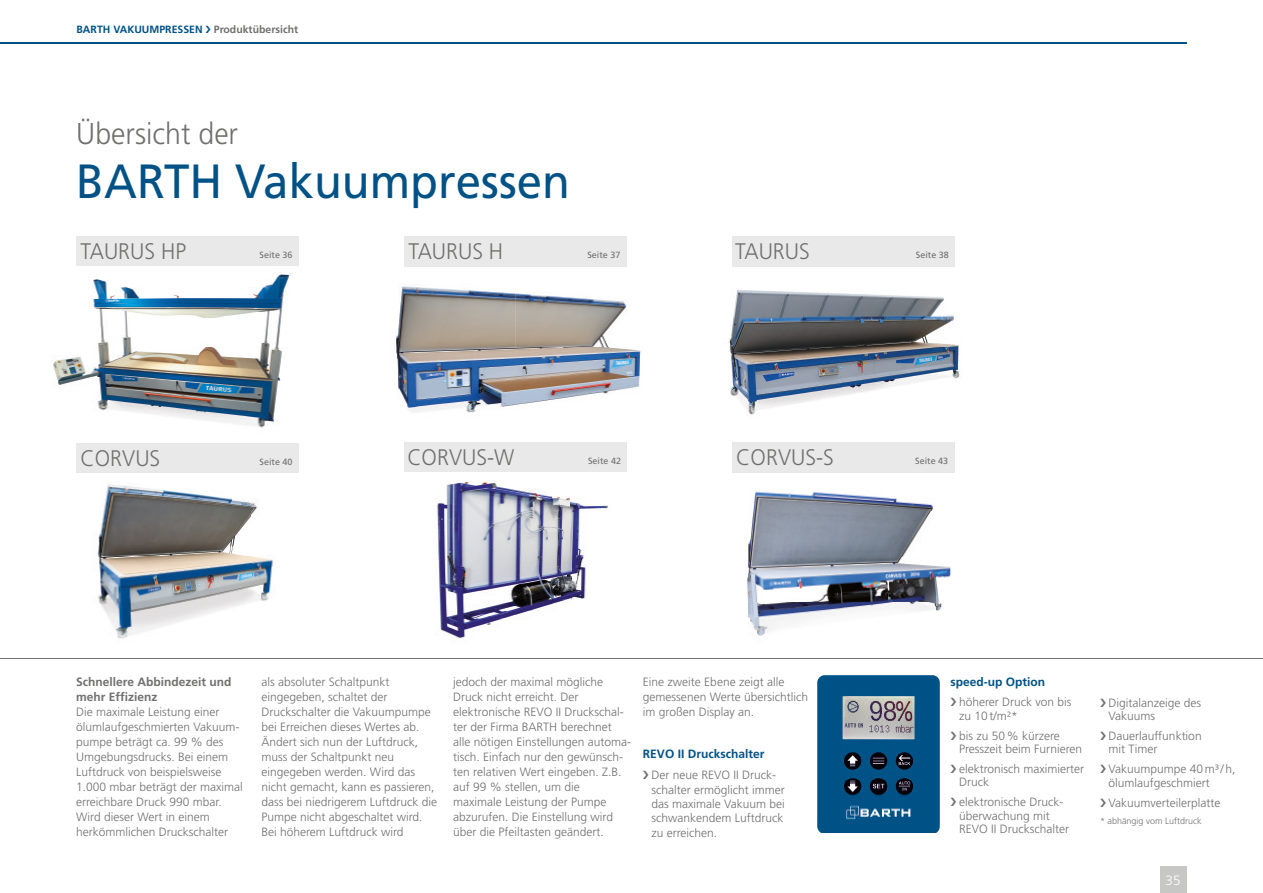
<style>
.page{position:relative;width:1263px;height:893px;background:#fff}
.page>*{position:absolute;margin:0;border:0;box-sizing:border-box;transform-origin:0 0}
.t1{font:48px "Frutiger";color:#005286;scale:.95 1}
.t2{font:300 30px "Frutiger";color:#70706f;scale:.95 1}
.t3{font:300 22.5px "Frutiger";color:#70706f;scale:.95 1}
.t4{font:300 13.5px "Frutiger";color:#fff}
.t5{font:300 12px/15px "Frutiger";color:#70706f}
.t6{font:700 12px/15px "Frutiger CE";color:#70706f}
.t7{font:700 12px "Frutiger";color:#005286}
.t8{font:700 10.5px "Frutiger";color:#005286}
.t9{font:9px "Frutiger";color:#70706f}
.t10{font:300 9px "Frutiger";color:#70706f}
.s1{color:#70706f}
</style>
<div class="page">
<hr style="left:0;top:42px;width:1186px;height:1px;background:#005286">
<div style="left:404px;top:236px;width:222px;height:30px;background:#e9e9e9"></div>
<div style="left:732px;top:236px;width:222px;height:30px;background:#e9e9e9"></div>
<div style="left:732px;top:442px;width:222px;height:30px;background:#e9e9e9"></div>
<img style="left:53px;top:255px;width:246px;height:173px">
<img style="left:97px;top:484px;width:176px;height:155px">
<img style="left:394px;top:260px;width:247px;height:153px">
<img style="left:404px;top:260px;width:222px;height:6px">
<img style="left:437px;top:482px;width:171px;height:156px">
<img style="left:729px;top:266px;width:232px;height:149px">
<img style="left:732px;top:472px;width:17px;height:146px">
<img style="left:749px;top:472px;width:187px;height:40px">
<img style="left:936px;top:466px;width:19px;height:7px">
<img style="left:749px;top:512px;width:202px;height:124px">
<img style="left:936px;top:466px;width:18px;height:6px">
<img style="left:817px;top:675px;width:122px;height:158px">
<hr style="left:0;top:658px;width:1263px;height:1px;background:#70706f">
<div style="left:76px;top:236px;width:222px;height:30px;background:#e9e9e9"></div>
<div style="left:76px;top:443px;width:222px;height:30px;background:#e9e9e9"></div>
<div style="left:404px;top:442px;width:222px;height:30px;background:#e9e9e9"></div>
<div style="left:1160px;top:866px;width:26px;height:27px;background:#c7c7c6"></div>
<p class="t8" style="left:77px;top:23px;width:223px">BARTH VAKUUMPRESSEN <span class="s1">Produktübersicht</span></p>
<h2 class="t2" style="left:76px;top:116px;width:172px">Übersicht der</h2>
<h1 class="t1" style="left:76px;top:153px;width:521px">BARTH Vakuumpressen</h1>
<h3 class="t3" style="left:408px;top:238px;width:101px">TAURUS H</h3>
<p class="t9" style="left:587px;top:250px;width:35px">Seite 37</p>
<h3 class="t3" style="left:735px;top:238px;width:80px">TAURUS</h3>
<p class="t9" style="left:916px;top:250px;width:35px">Seite 38</p>
<h3 class="t3" style="left:81px;top:238px;width:113px">TAURUS HP</h3>
<p class="t9" style="left:260px;top:250px;width:35px">Seite 36</p>
<h3 class="t3" style="left:81px;top:445px;width:85px">CORVUS</h3>
<p class="t9" style="left:260px;top:457px;width:35px">Seite 40</p>
<h3 class="t3" style="left:407px;top:444px;width:114px">CORVUS-W</h3>
<p class="t9" style="left:588px;top:456px;width:35px">Seite 42</p>
<h3 class="t3" style="left:736px;top:444px;width:104px">CORVUS-S</h3>
<p class="t9" style="left:915px;top:456px;width:35px">Seite 43</p>
<p class="t6" style="left:76px;top:674px;width:157px">Schnellere Abbindezeit und mehr Effizienz</p>
<p class="t5" style="left:76px;top:704px;width:168px">Die maximale Leistung einer ölumlaufgeschmierten Vakuum&shy;pumpe beträgt ca. 99 % des<br>Umgebungsdrucks. Bei einem<br>Luftdruck von beispielsweise<br>1.000 mbar beträgt der maximal erreichbare Druck 990 mbar.<br>Wird dieser Wert in einem herkömmlichen Druckschalter</p>
<p class="t5" style="left:261px;top:675px;width:177px">als absoluter Schaltpunkt eingegeben, schaltet der<br>Druckschalter die Vakuumpumpe bei Erreichen dieses Wertes ab.<br>Ändert sich nun der Luftdruck, muss der Schaltpunkt neu eingegeben werden. Wird das nicht gemacht, kann es passieren, dass bei niedrigerem Luftdruck die<br>Pumpe nicht abgeschaltet wird.<br>Bei höherem Luftdruck wird</p>
<p class="t5" style="left:453px;top:675px;width:179px">jedoch der maximal mögliche<br>Druck nicht erreicht. Der elektronische REVO II Druckschal&shy;ter der Firma BARTH berechnet alle nötigen Einstellungen automa&shy;tisch. Einfach nur den gewünsch&shy;ten relativen Wert eingeben. Z.B. auf 99 % stellen, um die maximale Leistung der Pumpe abzurufen. Die Einstellung wird über die Pfeiltasten geändert.</p>
<p class="t5" style="left:643px;top:675px;width:167px">Eine zweite Ebene zeigt alle gemessenen Werte übersichtlich im großen Display an.</p>
<p class="t7" style="left:643px;top:747px;width:123px">REVO II Druckschalter</p>
<p class="t5" style="left:651px;top:768px;width:135px;line-height:14.4px">Der neue REVO II Druck&shy;schalter ermöglicht immer das maximale Vakuum bei schwankendem Luftdruck zu erreichen.</p>
<p class="t7" style="left:951px;top:675px;width:96px">speed-up Option</p>
<p class="t5" style="left:959px;top:695px;width:114px;line-height:13.5px">höherer Druck von bis zu 10 t/m²*</p>
<p class="t5" style="left:959px;top:729px;width:125px;line-height:13.5px">bis zu 50 % kürzere<br>Presszeit beim Furnieren</p>
<p class="t5" style="left:959px;top:762px;width:127px;line-height:13.5px">elektronisch maximierter<br>Druck</p>
<p class="t5" style="left:959px;top:795px;width:111px;line-height:13.5px">elektronische Druck&shy;überwachung mit<br>REVO II Druckschalter</p>
<p class="t5" style="left:1108px;top:696px;width:94px;line-height:13.5px">Digitalanzeige des<br>Vakuums</p>
<p class="t5" style="left:1108px;top:729px;width:95px;line-height:13.5px">Dauerlauffunktion mit Timer</p>
<p class="t5" style="left:1108px;top:762px;width:128px;line-height:13.5px">Vakuumpumpe 40 m³ / h, ölumlaufgeschmiert</p>
<p class="t5" style="left:1108px;top:795px;width:113px">Vakuumverteilerplatte</p>
<p class="t10" style="left:1100px;top:816px;width:103px">* abhängig vom Luftdruck</p>
<p class="t4" style="left:1166px;top:873px;width:17px">35</p>
</div>
